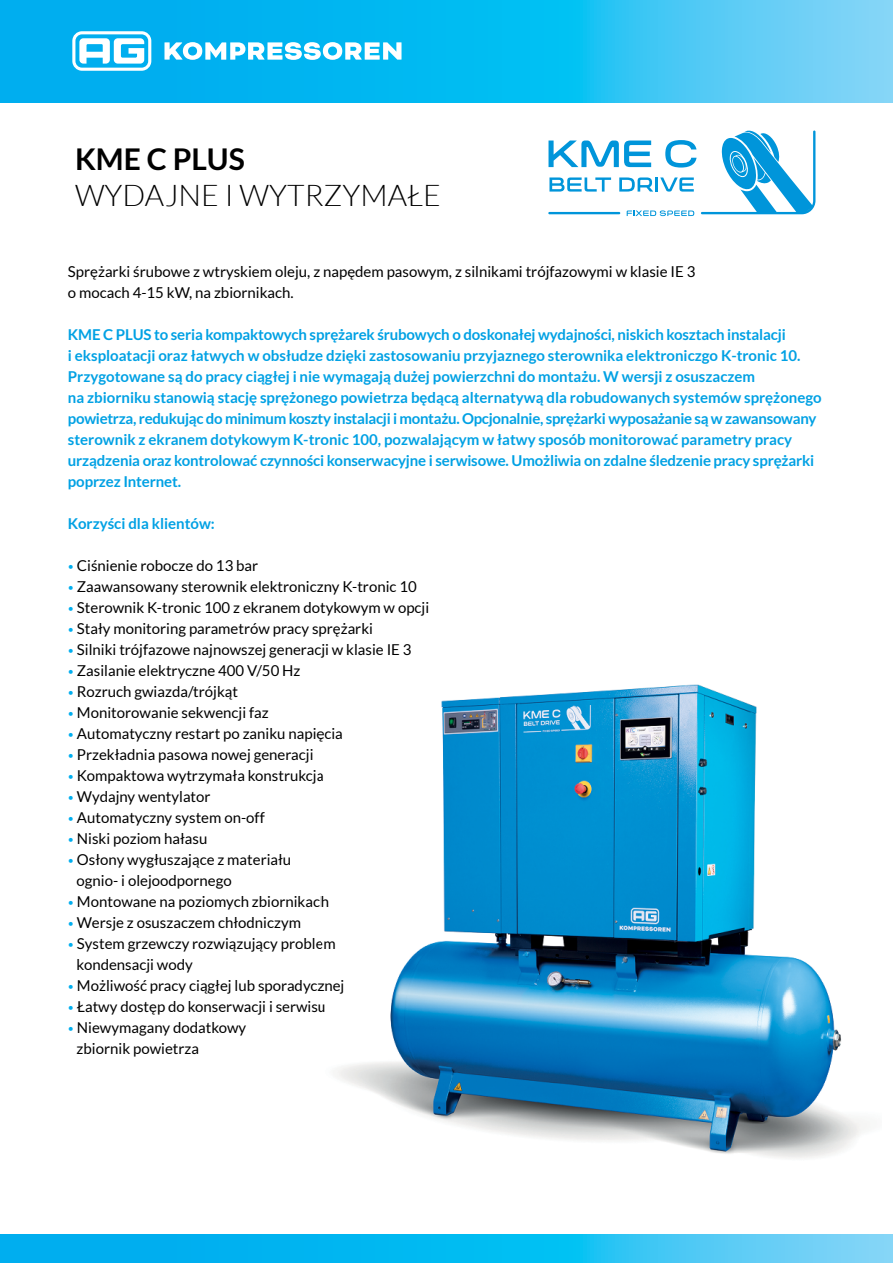
<style>
.page{position:relative;width:893px;height:1263px;background:#fff}
.page>*{position:absolute;margin:0;border:0;box-sizing:border-box;transform-origin:0 0}
.t1{font:300 30px "Lato";color:#000}
.t2{font:700 30px "Lato";color:#000}
.t3{font:15px/21px "Lato";color:#000}
.t4{font:700 15px/21px "Lato";color:#00a1e4}
.s1{font-size:10.5px;color:#00aeef}
</style>
<div class="page">
<svg style="left:0;top:0;width:893px;height:102px;background:#21bef2"></svg>
<svg style="left:0;top:1234px;width:893px;height:29px;background:#1ebdf2"></svg>
<svg style="left:72px;top:31px;width:79px;height:40px"></svg>
<svg style="left:164px;top:42px;width:237px;height:18px"></svg>
<img style="left:337px;top:684px;width:530px;height:474px">
<svg style="left:548px;top:130px;width:267px;height:86px"></svg>
<h1 class="t2" style="left:75px;top:142px;width:171px">KME C PLUS</h1>
<h1 class="t1" style="left:75px;top:180px;width:367px">WYDAJNE I WYTRZYMAŁE</h1>
<p class="t3" style="left:68px;top:260px;width:629px">Sprężarki śrubowe z wtryskiem oleju, z napędem pasowym, z silnikami trójfazowymi w klasie IE 3 o mocach 4-15 kW, na zbiornikach.</p>
<p class="t4" style="left:68px;top:323px;width:755px">KME C PLUS to seria kompaktowych sprężarek śrubowych o doskonałej wydajności, niskich kosztach instalacji<br>i eksploatacji oraz łatwych w obsłudze dzięki zastosowaniu przyjaznego sterownika elektroniczgo K-tronic 10.<br>Przygotowane są do pracy ciągłej i nie wymagają dużej powierzchni do montażu. W wersji z osuszaczem<br>na zbiorniku stanowią stację sprężonego powietrza będącą alternatywą dla robudowanych systemów sprężonego powietrza, redukując do minimum koszty instalacji i montażu. Opcjonalnie, sprężarki wyposażanie są w zawansowany sterownik z ekranem dotykowym K-tronic 100, pozwalającym w łatwy sposób monitorować parametry pracy urządzenia oraz kontrolować czynności konserwacyjne i serwisowe. Umożliwia on zdalne śledzenie pracy sprężarki poprzez Internet.</p>
<p class="t4" style="left:68px;top:512px;width:148px">Korzyści dla klientów:</p>
<p class="t3" style="left:68px;top:554px;width:192px"><span class="s1">•</span> Ciśnienie robocze do 13 bar</p>
<p class="t3" style="left:68px;top:575px;width:350px"><span class="s1">•</span> Zaawansowany sterownik elektroniczny K-tronic 10</p>
<p class="t3" style="left:68px;top:596px;width:363px"><span class="s1">•</span> Sterownik K-tronic 100 z ekranem dotykowym w opcji</p>
<p class="t3" style="left:68px;top:617px;width:307px"><span class="s1">•</span> Stały monitoring parametrów pracy sprężarki</p>
<p class="t3" style="left:68px;top:638px;width:345px"><span class="s1">•</span> Silniki trójfazowe najnowszej generacji w klasie IE 3</p>
<p class="t3" style="left:68px;top:659px;width:234px"><span class="s1">•</span> Zasilanie elektryczne 400 V/50 Hz</p>
<p class="t3" style="left:68px;top:680px;width:172px"><span class="s1">•</span> Rozruch gwiazda/trójkąt</p>
<p class="t3" style="left:68px;top:701px;width:202px"><span class="s1">•</span> Monitorowanie sekwencji faz</p>
<p class="t3" style="left:68px;top:722px;width:276px"><span class="s1">•</span> Automatyczny restart po zaniku napięcia</p>
<p class="t3" style="left:68px;top:743px;width:247px"><span class="s1">•</span> Przekładnia pasowa nowej generacji</p>
<p class="t3" style="left:68px;top:764px;width:258px"><span class="s1">•</span> Kompaktowa wytrzymała konstrukcja</p>
<p class="t3" style="left:68px;top:785px;width:144px"><span class="s1">•</span> Wydajny wentylator</p>
<p class="t3" style="left:68px;top:806px;width:198px"><span class="s1">•</span> Automatyczny system on-off</p>
<p class="t3" style="left:68px;top:827px;width:141px"><span class="s1">•</span> Niski poziom hałasu</p>
<p class="t3" style="left:77px;top:848px;width:216px;text-indent:-9px"><span class="s1">•</span> Osłony wygłuszające z materiału ognio- i olejoodpornego</p>
<p class="t3" style="left:68px;top:890px;width:262px"><span class="s1">•</span> Montowane na poziomych zbiornikach</p>
<p class="t3" style="left:68px;top:911px;width:235px"><span class="s1">•</span> Wersje z osuszaczem chłodniczym</p>
<p class="t3" style="left:77px;top:932px;width:261px;text-indent:-9px"><span class="s1">•</span> System grzewczy rozwiązujący problem kondensacji wody</p>
<p class="t3" style="left:68px;top:974px;width:278px"><span class="s1">•</span> Możliwość pracy ciągłej lub sporadycznej</p>
<p class="t3" style="left:68px;top:995px;width:260px"><span class="s1">•</span> Łatwy dostęp do konserwacji i serwisu</p>
<p class="t3" style="left:77px;top:1016px;width:171px;text-indent:-9px"><span class="s1">•</span> Niewymagany dodatkowy zbiornik powietrza</p>
</div>
